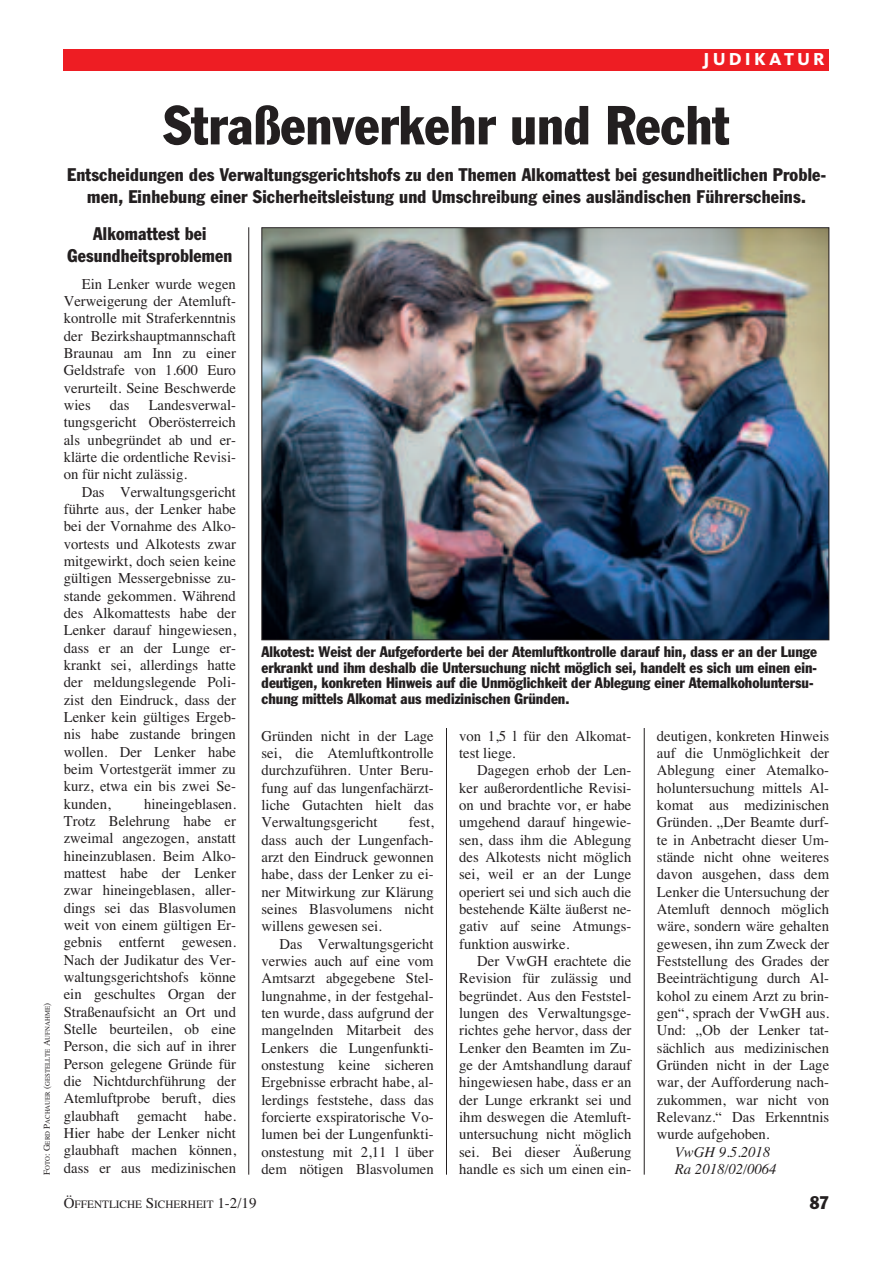
<style>
.page{position:relative;width:893px;height:1263px;background:#fff}
.page>*{position:absolute;margin:0;border:0;box-sizing:border-box;transform-origin:0 0}
.t1{font:condensed 54px "Franklin Gothic";color:#231f20}
.t2{font:condensed 18px/21.6px "Franklin Gothic";letter-spacing:.01em;color:#231f20;text-align:center}
.t3{font:800 18px "Kievit";letter-spacing:.175em;color:#fff}
.t4{font:15px/17.2px "Times";color:#231f20;text-align:justify}
.t5{font:condensed 15px/15.8px "Franklin Gothic";color:#231f20}
.t6{font:italic 15px/17.2px "Times";color:#231f20}
.t7{font:11.25px "Times";color:#231f20}
.t8{font:6.75px "Times";color:#231f20}
.s1{font-size:9px}
.s2{font-size:15px}
</style>
<div class="page">
<hr style="left:644px;top:728px;width:1px;height:447px;background:#231f20">
<div style="left:64px;top:49px;width:765px;height:21px;background:#ee1d23"></div>
<hr style="left:248px;top:227px;width:1px;height:947px;background:#231f20">
<hr style="left:446px;top:728px;width:1px;height:447px;background:#231f20">
<img style="left:263px;top:229px;width:564px;height:409px">
<p class="t3" style="left:703px;top:53px;width:123px">JUDIKATUR</p>
<p class="t8" style="left:44px;top:1175px;width:173px;rotate:-90deg"><span class="s1">F</span>OTO<span class="s1">: G</span>ERD <span class="s1">P</span>ACHAUER <span class="s1">(</span>GESTELLTE <span class="s1">A</span>UFNAHME<span class="s1">)</span></p>
<h1 class="t1" style="left:163px;top:106px;width:568px">Straßenverkehr und Recht</h1>
<p class="t2" style="left:67px;top:165px;width:760px">Entscheidungen des Verwaltungsgerichtshofs zu den Themen Alkomattest bei gesundheitlichen Proble&shy;men, Einhebung einer Sicherheitsleistung und Umschreibung eines ausländischen Führerscheins.</p>
<p class="t2" style="left:67px;top:224px;width:166px">Alkomattest bei<br>Gesundheitsproblemen</p>
<p class="t4" style="left:64px;top:275px;width:174px;text-indent:18px">Ein Lenker wurde wegen Verweigerung der Atemluft&shy;kontrolle mit Straferkenntnis der Bezirkshauptmannschaft Braunau am Inn zu einer Geldstrafe von 1.600 Euro verurteilt. Seine Beschwerde wies</p>
<p class="t4" style="left:64px;top:396px;width:174px;text-indent:85px">Landesverwal&shy;tungsgericht Oberösterreich als unbegründet ab und er&shy;klärte die ordentliche Revisi&shy;on für nicht zulässig.</p>
<p class="t4" style="left:64px;top:483px;width:174px;text-indent:18px">Das Verwaltungsgericht führte aus, der Lenker habe bei der Vornahme des Alko&shy;vortests und Alkotests zwar mitgewirkt, doch seien keine gültigen Messergebnisse zu&shy;stande gekommen. Während des Alkomattests habe der Lenker darauf hingewiesen, dass er an der Lunge er&shy;krankt sei, allerdings hatte der meldungslegende Poli&shy;zist den Eindruck, dass der Lenker kein gültiges Ergeb&shy;nis habe zustande bringen wollen. Der Lenker habe beim Vortestgerät immer zu kurz, etwa ein bis zwei Se&shy;kunden,</p>
<p class="t4" style="left:110px;top:396px;width:21px">das</p>
<p class="t4" style="left:64px;top:795px;width:174px;text-indent:80px">hineingeblasen.<br>Trotz Belehrung habe er zweimal angezogen, anstatt hineinzublasen. Beim Alko&shy;mattest habe der Lenker zwar hineingeblasen, aller&shy;dings sei das Blasvolumen weit von einem gültigen Er&shy;gebnis entfernt gewesen.<br>Nach der Judikatur des Ver&shy;waltungsgerichtshofs könne ein geschultes Organ der Straßenaufsicht an Ort und Stelle beurteilen, ob eine Person, die sich auf in ihrer Person gelegene Gründe für die Nichtdurchführung der Atemluftprobe beruft, dies glaubhaft gemacht habe.<br>Hier habe der Lenker nicht glaubhaft machen können, dass er aus medizinischen</p>
<p class="t5" style="left:261px;top:645px;width:557px">Alkotest: Weist der Aufgeforderte bei der Atemluftkontrolle darauf hin, dass er an der Lunge erkrankt und ihm deshalb die Untersuchung nicht möglich sei, handelt es sich um einen ein&shy;deutigen, konkreten Hinweis auf die Unmöglichkeit der Ablegung einer Atemalkoholuntersu&shy;chung mittels Alkomat aus medizinischen Gründen.</p>
<p class="t4" style="left:262px;top:727px;width:174px">Gründen nicht in der Lage sei, die Atemluftkontrolle durchzuführen. Unter Beru&shy;fung auf das lungenfachärzt&shy;liche Gutachten hielt das Verwaltungsgericht</p>
<p class="t4" style="left:262px;top:813px;width:174px;text-indent:147px">fest, dass auch der Lungenfach&shy;arzt den Eindruck gewonnen habe, dass der Lenker zu ei&shy;ner Mitwirkung zur Klärung seines Blasvolumens nicht willens gewesen sei.</p>
<p class="t4" style="left:261px;top:935px;width:174px;text-indent:18px">Das Verwaltungsgericht verwies auch auf eine vom Amtsarzt abgegebene Stel&shy;lungnahme, in der festgehal&shy;ten wurde, dass aufgrund der mangelnden Mitarbeit des Lenkers die Lungenfunkti&shy;onstestung keine sicheren Ergebnisse erbracht habe, al&shy;lerdings feststehe, dass das forcierte exspiratorische Vo&shy;lumen bei der Lungenfunkti&shy;onstestung mit 2,11 l über dem nötigen Blasvolumen</p>
<p class="t4" style="left:459px;top:727px;width:174px">von 1,5 l für den Alkomat&shy;test liege.</p>
<p class="t4" style="left:459px;top:761px;width:174px;text-indent:18px">Dagegen erhob der Len&shy;ker außerordentliche Revisi&shy;on und brachte vor, er habe umgehend darauf hingewie&shy;sen, dass ihm die Ablegung des Alkotests nicht möglich sei, weil er an der Lunge operiert sei und sich auch die bestehende Kälte äußerst ne&shy;gativ auf seine Atmungs&shy;funktion auswirke.</p>
<p class="t4" style="left:459px;top:952px;width:174px;text-indent:18px">Der VwGH erachtete die Revision für zulässig und begründet. Aus den Feststel&shy;lungen des Verwaltungsge&shy;richtes gehe hervor, dass der Lenker den Beamten im Zu&shy;ge der Amtshandlung darauf hingewiesen habe, dass er an der Lunge erkrankt sei und ihm deswegen die Atemluft&shy;untersuchung nicht möglich sei. Bei dieser Äußerung handle es sich um einen ein-</p>
<p class="t4" style="left:657px;top:727px;width:174px">deutigen, konkreten Hinweis auf die Unmöglichkeit der Ablegung einer Atemalko&shy;holuntersuchung mittels Al&shy;komat aus medizinischen Gründen. „Der Beamte durf&shy;te in Anbetracht dieser Um&shy;stände nicht ohne weiteres davon ausgehen, dass dem Lenker die Untersuchung der Atemluft dennoch möglich wäre, sondern wäre gehalten gewesen, ihn zum Zweck der Feststellung des Grades der Beeinträchtigung durch Al&shy;kohol zu einem Arzt zu brin&shy;gen“, sprach der VwGH aus.<br>Und: „Ob der Lenker tat&shy;sächlich aus medizinischen Gründen nicht in der Lage war, der Aufforderung nach&shy;zukommen, war nicht von Relevanz.“ Das Erkenntnis wurde aufgehoben.</p>
<p class="t6" style="left:675px;top:1143px;width:103px">VwGH 9.5.2018<br>Ra 2018/02/0064</p>
<p class="t7" style="left:64px;top:1198px;width:194px"><span class="s2">Ö</span>FFENTLICHE <span class="s2">S</span>ICHERHEIT <span class="s2">1-2/19</span></p>
<p class="t2" style="left:810px;top:1193px;width:21px">87</p>
</div>
